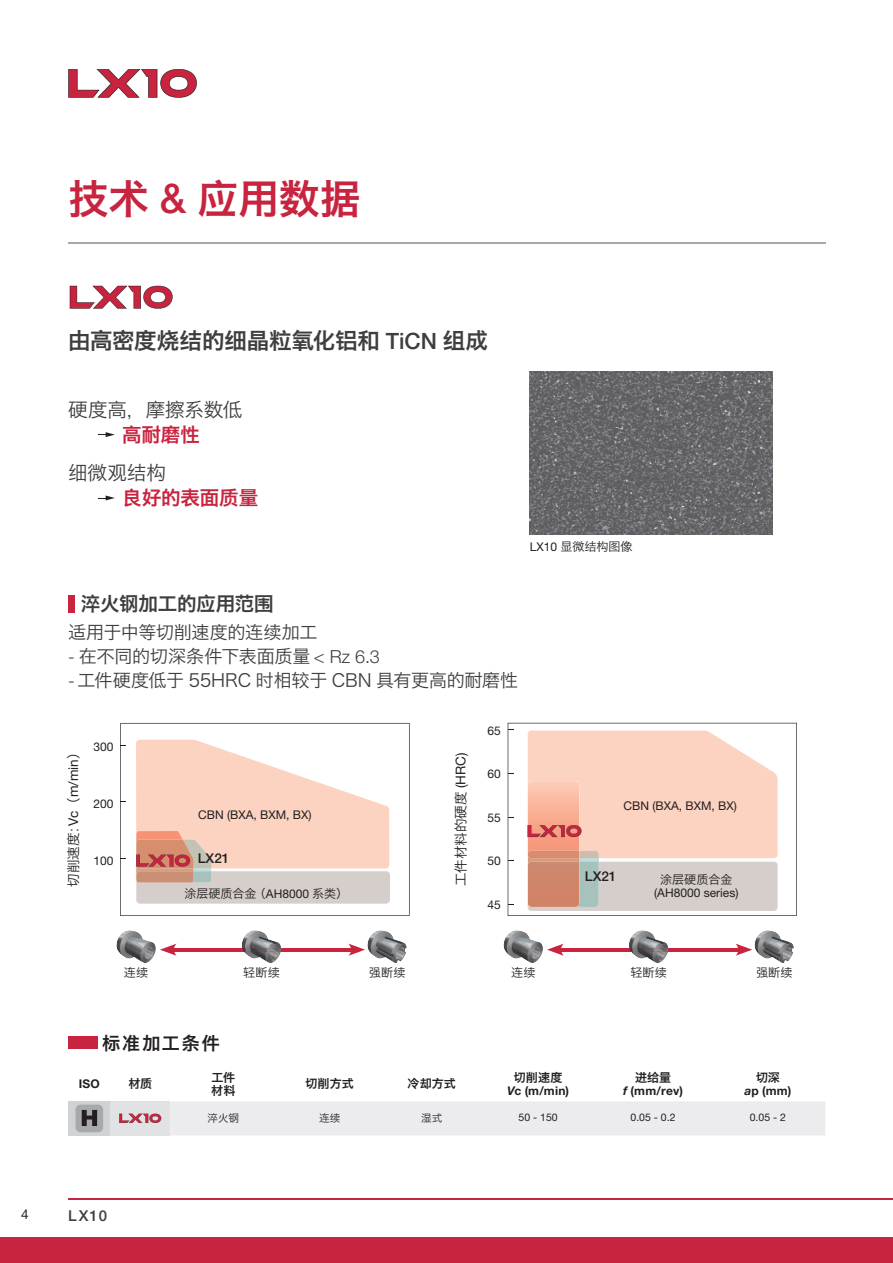
<style>
.page{position:relative;width:893px;height:1263px;background:#fff}
.page>*{position:absolute;margin:0;border:0;box-sizing:border-box;transform-origin:0 0}
.t1{font:40.5px "Hiragino Sans GB W6 G Bpc EUC H";letter-spacing:-.005em;color:#c8233f}
.t2{font:22.5px "Hiragino Sans GB W6 G Bpc EUC H";letter-spacing:-.005em;color:#3e3e3f}
.t3{font:19.5px "Hiragino Sans GB W3 G Bpc EUC H";color:#3e3e3f}
.t4{font:19.5px "Hiragino Sans GB W6 G Bpc EUC H";letter-spacing:-.005em;color:#c8233f}
.t5{font:19.5px "Hiragino Sans GB W6 G Bpc EUC H";letter-spacing:-.01em;color:#3e3e3f}
.t6{font:18px/24px "Hiragino Sans GB W3 G Bpc EUC H";letter-spacing:-.015em;color:#3e3e3f}
.t7{font:18px "Hiragino Sans GB W6 G Bpc EUC H";letter-spacing:.115em;color:#231f20}
.t8{font:500 15px "Helvetica Neue LTW1 G";color:#3e3e3f}
.t9{font:13.5px "Hiragino Sans GB W3 G Bpc EUC H";color:#231f20}
.t10{font:500 13.5px "Helvetica Neue LTW1 G";color:#231f20}
.t11{font:13.5px "Helvetica Neue LTW1 G";color:#231f20}
.t12{font:12px "Helvetica Neue LTW1 G";color:#231f20}
.t13{font:12px "Hiragino Sans GB W3 G Bpc EUC H";color:#231f20}
.t14{font:700 12px "Helvetica Neue LTW1 G";letter-spacing:.025em;color:#231f20}
.t15{font:12px/13.5px "Hiragino Sans GB W6 G Bpc EUC H";letter-spacing:.01em;color:#231f20}
.t16{font:10.5px "Helvetica Neue LTW1 G";color:#231f20}
.t17{font:10.5px "Hiragino Sans GB W3 G Bpc EUC H";color:#231f20}
.s1{font-family:"Helvetica Neue LTW1 G";font-weight:500}
.s2{font-family:"Helvetica Neue LTW1 G"}
.s3{font-family:"Helvetica Neue LTW1 G";font-weight:300}
.s4{font-style:italic}
</style>
<div class="page">
<div style="left:0;top:1237px;width:892px;height:26px;background:#c8233f"></div>
<hr style="left:68px;top:1199px;width:824px;height:1px;background:#c8233f">
<svg style="left:68px;top:69px;width:129px;height:29px"></svg>
<svg style="left:70px;top:286px;width:102px;height:23px"></svg>
<svg style="left:120px;top:723px;width:289px;height:193px"></svg>
<svg style="left:507px;top:723px;width:290px;height:193px"></svg>
<div style="left:68px;top:1101px;width:43px;height:34px;background:#d1d2d4"></div>
<div style="left:111px;top:1101px;width:59px;height:34px;background:#e1e2e4"></div>
<div style="left:170px;top:1101px;width:655px;height:34px;background:#ececee"></div>
<div style="left:75px;top:1105px;width:28px;height:27px;background:#a8a9ad;border-radius:5px"></div>
<svg style="left:82px;top:1110px;width:15px;height:16px"></svg>
<svg style="left:119px;top:1114px;width:42px;height:9px"></svg>
<hr style="left:68px;top:243px;width:757px;height:1px;background:#a8a9ad">
<svg style="left:136px;top:740px;width:254px;height:164px"></svg>
<svg style="left:527px;top:731px;width:250px;height:180px;background:#eecabc"></svg>
<img style="left:529px;top:371px;width:243px;height:164px">
<hr style="left:170px;top:948px;width:184px;height:3px;background:#c8233f">
<svg style="left:160px;top:944px;width:17px;height:12px"></svg>
<svg style="left:348px;top:944px;width:17px;height:12px"></svg>
<hr style="left:557px;top:948px;width:184px;height:3px;background:#c8233f">
<svg style="left:547px;top:944px;width:16px;height:12px"></svg>
<svg style="left:735px;top:944px;width:17px;height:12px"></svg>
<img style="left:116px;top:930px;width:40px;height:33px">
<img style="left:503px;top:930px;width:40px;height:33px">
<img style="left:367px;top:930px;width:40px;height:33px">
<img style="left:754px;top:930px;width:40px;height:33px">
<img style="left:242px;top:930px;width:39px;height:33px">
<img style="left:242px;top:948px;width:39px;height:3px">
<img style="left:629px;top:930px;width:39px;height:33px">
<img style="left:629px;top:948px;width:39px;height:3px">
<div style="left:68px;top:1036px;width:30px;height:13px;background:#c8233f"></div>
<svg style="left:98px;top:432px;width:17px;height:5px"></svg>
<svg style="left:98px;top:496px;width:17px;height:4px"></svg>
<div style="left:68px;top:595px;width:6px;height:17px;background:#c8233f"></div>
<h1 class="t1" style="left:68px;top:184px;width:294px">技术 <span class="s1">&amp;</span> 应用数据</h1>
<h2 class="t2" style="left:68px;top:333px;width:421px">由高密度烧结的细晶粒氧化铝和 <span class="s1">TiCN</span> 组成</h2>
<h3 class="t3" style="left:68px;top:402px;width:176px">硬度高，摩擦系数低</h3>
<h3 class="t4" style="left:122px;top:428px;width:79px">高耐磨性</h3>
<h3 class="t3" style="left:68px;top:465px;width:99px">细微观结构</h3>
<h3 class="t4" style="left:122px;top:491px;width:138px">良好的表面质量</h3>
<p class="t13" style="left:529px;top:542px;width:104px"><span class="s2">LX10</span> 显微结构图像</p>
<h3 class="t5" style="left:81px;top:596px;width:194px">淬火钢加工的应用范围</h3>
<h3 class="t6" style="left:68px;top:623px;width:251px">适用于中等切削速度的连续加工</h3>
<h3 class="t6" style="left:68px;top:647px;width:451px"><span class="s3">-</span> 在不同的切深条件下表面质量 <span class="s3">&lt; Rz 6.3<br>-</span>工件硬度低于 55HRC 时相较于 CBN 具有更高的耐磨性</h3>
<p class="t12" style="left:93px;top:740px;width:22px">300</p>
<p class="t9" style="left:68px;top:887px;width:143px;rotate:-90deg">切削速度：<span class="s2">Vc</span>（<span class="s2">m/min</span>）</p>
<p class="t9" style="left:455px;top:886px;width:135px;rotate:-90deg">工件材料的硬度 <span class="s2">(HRC)</span></p>
<p class="t12" style="left:93px;top:797px;width:22px">200</p>
<p class="t12" style="left:198px;top:808px;width:115px">CBN (BXA, BXM, BX)</p>
<p class="t10" style="left:198px;top:850px;width:33px">LX21</p>
<p class="t12" style="left:93px;top:854px;width:22px">100</p>
<p class="t13" style="left:184px;top:889px;width:165px">涂层硬质合金（<span class="s2">AH8000</span> 系类）</p>
<p class="t12" style="left:487px;top:723px;width:15px">65</p>
<p class="t12" style="left:487px;top:767px;width:15px">60</p>
<p class="t12" style="left:487px;top:810px;width:15px">55</p>
<p class="t12" style="left:487px;top:854px;width:15px">50</p>
<p class="t12" style="left:487px;top:897px;width:15px">45</p>
<p class="t12" style="left:623px;top:799px;width:115px">CBN (BXA, BXM, BX)</p>
<p class="t10" style="left:585px;top:868px;width:33px">LX21</p>
<p class="t13" style="left:660px;top:875px;width:73px">涂层硬质合金</p>
<p class="t12" style="left:654px;top:886px;width:86px">(AH8000 series)</p>
<p class="t13" style="left:124px;top:968px;width:26px">连续</p>
<p class="t13" style="left:511px;top:968px;width:26px">连续</p>
<p class="t13" style="left:243px;top:968px;width:38px">轻断续</p>
<p class="t13" style="left:630px;top:968px;width:38px">轻断续</p>
<p class="t13" style="left:369px;top:968px;width:38px">强断续</p>
<p class="t13" style="left:756px;top:968px;width:38px">强断续</p>
<h3 class="t7" style="left:102px;top:1036px;width:119px">标准加工条件</h3>
<p class="t15" style="left:128px;top:1079px;width:25px">材质</p>
<p class="t15" style="left:211px;top:1072px;width:26px">工件材料</p>
<p class="t15" style="left:305px;top:1079px;width:50px">切削方式</p>
<p class="t15" style="left:407px;top:1079px;width:50px">冷却方式</p>
<p class="t14" style="left:79px;top:1077px;width:23px">ISO</p>
<p class="t11" style="left:21px;top:1207px;width:9px">4</p>
<p class="t8" style="left:68px;top:1207px;width:40px">LX10</p>
<p class="t17" style="left:207px;top:1114px;width:33px">淬火钢</p>
<p class="t17" style="left:421px;top:1114px;width:22px">湿式</p>
<p class="t17" style="left:319px;top:1114px;width:22px">连续</p>
<p class="t15" style="left:513px;top:1072px;width:50px">切削速度</p>
<p class="t14" style="left:507px;top:1084px;width:64px"><span class="s4">V</span>c (m/min)</p>
<p class="t15" style="left:635px;top:1072px;width:37px">进给量</p>
<p class="t14" style="left:623px;top:1084px;width:61px"><span class="s4">f</span> (mm/rev)</p>
<p class="t15" style="left:756px;top:1072px;width:25px">切深</p>
<p class="t14" style="left:744px;top:1084px;width:48px"><span class="s4">a</span>p (mm)</p>
<p class="t16" style="left:518px;top:1112px;width:41px">50 - 150</p>
<p class="t16" style="left:630px;top:1112px;width:46px">0.05 - 0.2</p>
<p class="t16" style="left:749px;top:1112px;width:38px">0.05 - 2</p>
</div>
